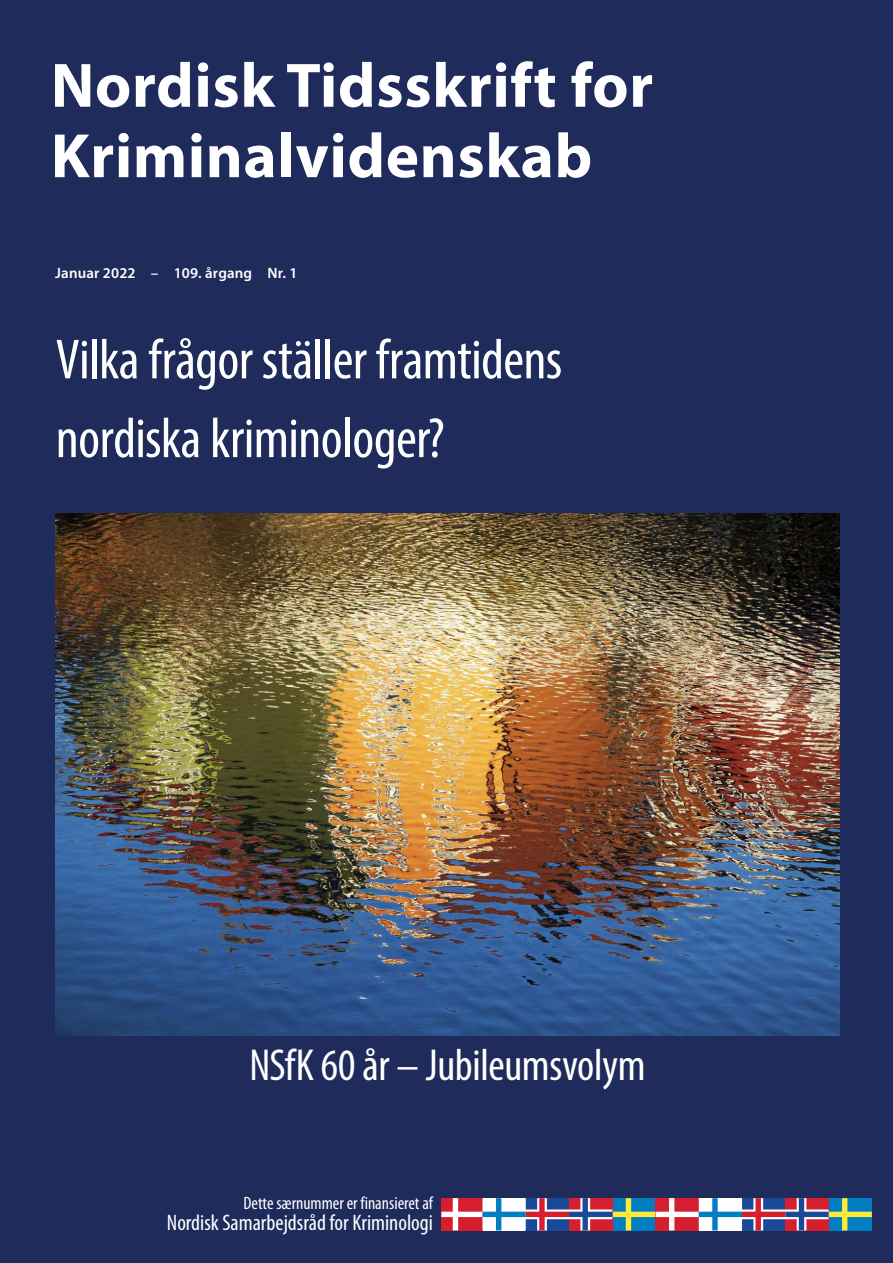
<style>
.page{position:relative;width:893px;height:1263px;background:#1e2b5b}
.page>*{position:absolute;margin:0;border:0;box-sizing:border-box;transform-origin:0 0}
.t1{font:700 63.15px/70.5px "Myriad Pro";letter-spacing:.01em;color:#fff}
.JS_HVID_TEMA_overskr{font:57px "Myriad Variable Concept";letter-spacing:-.01em;color:#fff}
.JS_HVID_TEMA_jubilæu{font:45px "Myriad Variable Concept";letter-spacing:-.01em;color:#fff}
.Udgivet_af_titelside{font:condensed 22.5px "Myriad Pro";color:#fff}
.Dette_særnummer_er_f{font:condensed 18px "Myriad Pro";color:#fff}
.Dato_bånd_titelside{font:600 15px "Myriad Pro";letter-spacing:.01em;color:#fff}
</style>
<div class="page">
<svg style="left:441px;top:1198px;width:431px;height:32px;background:#9a8196"></svg>
<img style="left:56px;top:513px;width:783px;height:523px">
<p class="t1" style="left:51px;top:48px;width:604px">Nordisk Tidsskrift for<br>Kriminalvidenskab</p>
<p class="Dato_bånd_titelside" style="left:55px;top:263px;width:244px">Januar 2022 – 109. årgang Nr. 1</p>
<p class="JS_HVID_TEMA_overskr" style="left:56px;top:326px;width:508px">Vilka frågor ställer framtidens</p>
<p class="JS_HVID_TEMA_overskr" style="left:56px;top:405px;width:390px">nordiska kriminologer?</p>
<p class="JS_HVID_TEMA_jubilæu" style="left:249px;top:1038px;width:398px">NSfK 60 år – Jubileumsvolym</p>
<p class="Dette_særnummer_er_f" style="left:243px;top:1192px;width:191px">Dette særnummer er finansieret af</p>
<p class="Udgivet_af_titelside" style="left:167px;top:1209px;width:268px">Nordisk Samarbejdsråd for Kriminologi</p>
</div>
